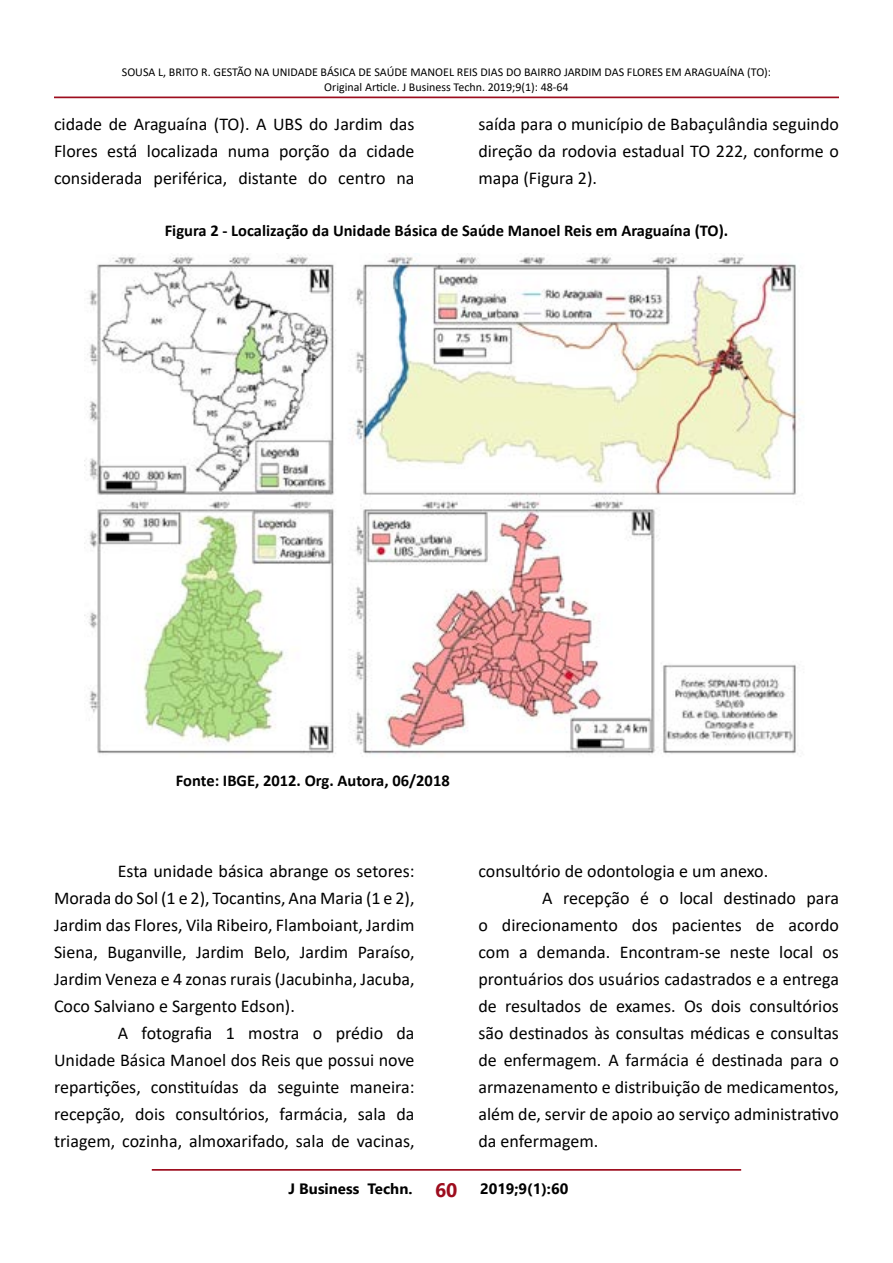
<style>
.page{position:relative;width:893px;height:1263px;background:#fff}
.page>*{position:absolute;margin:0;border:0;box-sizing:border-box;transform-origin:0 0}
.t1{font:18px/27px "Calibri";color:#000;text-align:justify}
.t2{font:700 16.5px "Calibri";color:#000}
.t3{font:700 15px "Segoe UI";color:#000}
.t4{font:12px/15px "Calibri";color:#000;text-align:center}
.s1{font-size:19.5px;color:#9d0d1e}
</style>
<div class="page">
<hr style="left:152px;top:1169px;width:589px;height:2px;background:#9d0d1e">
<hr style="left:54px;top:97px;width:785px;height:1px;background:#9d0d1e">
<img style="left:85px;top:254px;width:719px;height:501px">
<p class="t4" style="left:122px;top:64px;width:651px">SOUSA L, BRITO R. GESTÃO NA UNIDADE BÁSICA DE SAÚDE MANOEL REIS DIAS DO BAIRRO JARDIM DAS FLORES EM ARAGUAÍNA (TO):<br>Original Article. J Business Techn. 2019;9(1): 48-64</p>
<p class="t1" style="left:54px;top:110px;width:362px">cidade de Araguaína (TO). A UBS do Jardim das Flores está localizada numa porção da cidade considerada periférica, distante do centro na</p>
<p class="t1" style="left:478px;top:110px;width:362px">saída para o município de Babaçulândia seguindo direção da rodovia estadual TO 222, conforme o mapa (Figura 2).</p>
<p class="t2" style="left:165px;top:219px;width:565px">Figura 2 - Localização da Unidade Básica de Saúde Manoel Reis em Araguaína (TO).</p>
<p class="t2" style="left:176px;top:769px;width:275px">Fonte: IBGE, 2012. Org. Autora, 06/2018</p>
<p class="t1" style="left:54px;top:857px;width:362px;text-indent:64px">Esta unidade básica abrange os setores:<br>Morada do Sol (1 e 2), Tocantins, Ana Maria (1 e 2), Jardim das Flores, Vila Ribeiro, Flamboiant, Jardim Siena, Buganville, Jardim Belo, Jardim Paraíso, Jardim Veneza e 4 zonas rurais (Jacubinha, Jacuba, Coco Salviano e Sargento Edson).</p>
<p class="t1" style="left:54px;top:1019px;width:362px;text-indent:64px">A fotografia 1 mostra o prédio da Unidade Básica Manoel dos Reis que possui nove repartições, constituídas da seguinte maneira: recepção, dois consultórios, farmácia, sala da triagem, cozinha, almoxarifado, sala de vacinas,</p>
<p class="t1" style="left:478px;top:857px;width:291px">consultório de odontologia e um anexo.</p>
<p class="t1" style="left:542px;top:884px;width:298px">A recepção é o local destinado para</p>
<p class="t1" style="left:478px;top:911px;width:362px">o direcionamento dos pacientes de acordo</p>
<p class="t1" style="left:478px;top:938px;width:362px">com a demanda. Encontram-se neste local os</p>
<p class="t1" style="left:478px;top:965px;width:362px">prontuários dos usuários cadastrados e a entrega</p>
<p class="t1" style="left:478px;top:992px;width:362px">de resultados de exames. Os dois consultórios</p>
<p class="t1" style="left:478px;top:1019px;width:362px">são destinados às consultas médicas e consultas</p>
<p class="t1" style="left:478px;top:1046px;width:362px">de enfermagem. A farmácia é destinada para o</p>
<p class="t1" style="left:478px;top:1073px;width:362px">armazenamento e distribuição de medicamentos,</p>
<p class="t1" style="left:478px;top:1100px;width:362px">além de, servir de apoio ao serviço administrativo</p>
<p class="t1" style="left:478px;top:1127px;width:121px">da enfermagem.</p>
<p class="t3" style="left:288px;top:1174px;width:281px">J Business Techn. <span class="s1">60</span> 2019;9(1):60</p>
</div>
